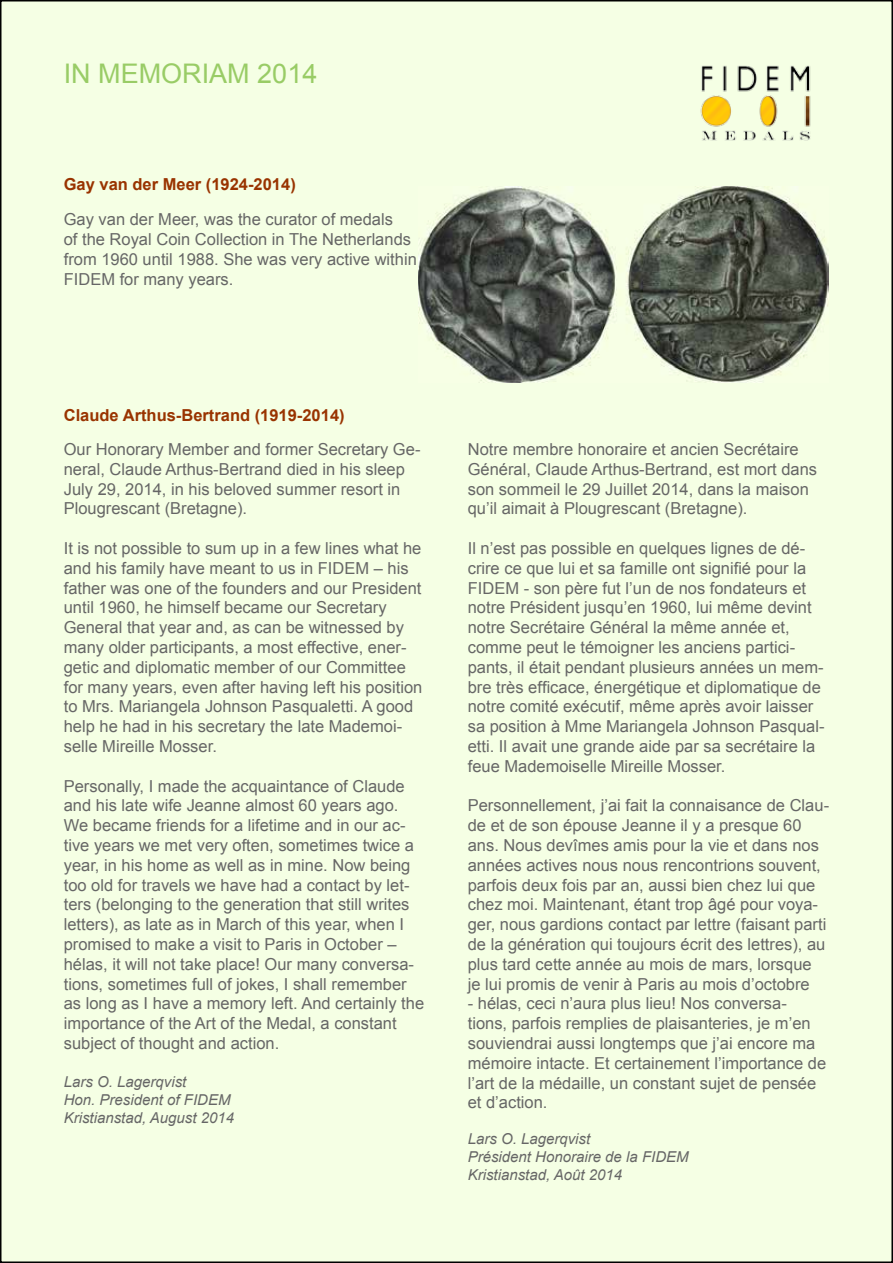
<style>
.page{position:relative;width:893px;height:1263px;background:#fff}
.page>*{position:absolute;margin:0;border:0;box-sizing:border-box;transform-origin:0 0}
.t1{font:27px "Arial";color:#9c6}
.t2{font:16.5px/19.8px "Arial";color:#666}
.t3{font:700 16.5px "Arial";color:#930}
.t4{font:italic 15px/18px "Arial";color:#666}
</style>
<div class="page">
<div style="left:1px;top:1px;width:891px;height:1261px;background:#f5ffe4"></div>
<img style="left:700px;top:65px;width:111px;height:76px">
<img style="left:419px;top:186px;width:409px;height:197px">
<h1 class="t1" style="left:64px;top:56px;width:255px">IN MEMORIAM 2014</h1>
<p class="t3" style="left:64px;top:173px;width:234px">Gay van der Meer (1924-2014)</p>
<p class="t2" style="left:64px;top:210px;width:355px">Gay van der Meer, was the curator of medals<br>of the Royal Coin Collection in The Netherlands from 1960 until 1988. She was very active within FIDEM for many years.</p>
<p class="t3" style="left:64px;top:404px;width:282px">Claude Arthus-Bertrand (1919-2014)</p>
<p class="t2" style="left:64px;top:439px;width:358px">Our Honorary Member and former Secretary Ge&shy;neral, Claude Arthus-Bertrand died in his sleep July 29, 2014, in his beloved summer resort in Plougrescant (Bretagne).</p>
<p class="t2" style="left:64px;top:538px;width:360px">It is not possible to sum up in a few lines what he and his family have meant to us in FIDEM – his father was one of the founders and our President until 1960, he himself became our Secretary General that year and, as can be witnessed by many older participants, a most effective, ener&shy;getic and diplomatic member of our Committee for many years, even after having left his position to Mrs. Mariangela Johnson Pasqualetti. A good help he had in his secretary the late Mademoi&shy;selle Mireille Mosser.</p>
<p class="t2" style="left:64px;top:776px;width:362px">Personally, I made the acquaintance of Claude and his late wife Jeanne almost 60 years ago.<br>We became friends for a lifetime and in our ac&shy;tive years we met very often, sometimes twice a year, in his home as well as in mine. Now being too old for travels we have had a contact by let&shy;ters (belonging to the generation that still writes letters), as late as in March of this year, when I promised to make a visit to Paris in October – hélas, it will not take place! Our many conversa&shy;tions, sometimes full of jokes, I shall remember as long as I have a memory left. And certainly the importance of the Art of the Medal, a constant subject of thought and action.</p>
<p class="t4" style="left:64px;top:1073px;width:172px">Lars O. Lagerqvist<br>Hon. President of FIDEM<br>Kristianstad, August 2014</p>
<p class="t2" style="left:468px;top:439px;width:351px">Notre membre honoraire et ancien Secrétaire Général, Claude Arthus-Bertrand, est mort dans son sommeil le 29 Juillet 2014, dans la maison qu’il aimait à Plougrescant (Bretagne).</p>
<p class="t2" style="left:468px;top:538px;width:358px">Il n’est pas possible en quelques lignes de dé&shy;crire ce que lui et sa famille ont signifié pour la FIDEM - son père fut l’un de nos fondateurs et notre Président jusqu’en 1960, lui même devint notre Secrétaire Général la même année et, comme peut le témoigner les anciens partici&shy;pants, il était pendant plusieurs années un mem&shy;bre très efficace, énergétique et diplomatique de notre comité exécutif, même après avoir laisser sa position à Mme Mariangela Johnson Pasqual&shy;etti. Il avait une grande aide par sa secrétaire la feue Mademoiselle Mireille Mosser.</p>
<p class="t2" style="left:468px;top:796px;width:363px">Personnellement, j’ai fait la connaisance de Clau&shy;de et de son épouse Jeanne il y a presque 60 ans. Nous devîmes amis pour la vie et dans nos années actives nous nous rencontrions souvent, parfois deux fois par an, aussi bien chez lui que chez moi. Maintenant, étant trop âgé pour voya&shy;ger, nous gardions contact par lettre (faisant parti de la génération qui toujours écrit des lettres), au plus tard cette année au mois de mars, lorsque<br>je lui promis de venir à Paris au mois d’octobre</p>
<p class="t2" style="left:468px;top:994px;width:360px">- hélas, ceci n’aura plus lieu! Nos conversa&shy;tions, parfois remplies de plaisanteries, je m’en souviendrai aussi longtemps que j’ai encore ma mémoire intacte. Et certainement l’importance de l’art de la médaille, un constant sujet de pensée et d’action.</p>
<p class="t4" style="left:468px;top:1130px;width:222px">Lars O. Lagerqvist<br>Président Honoraire de la FIDEM<br>Kristianstad, Août 2014</p>
</div>
